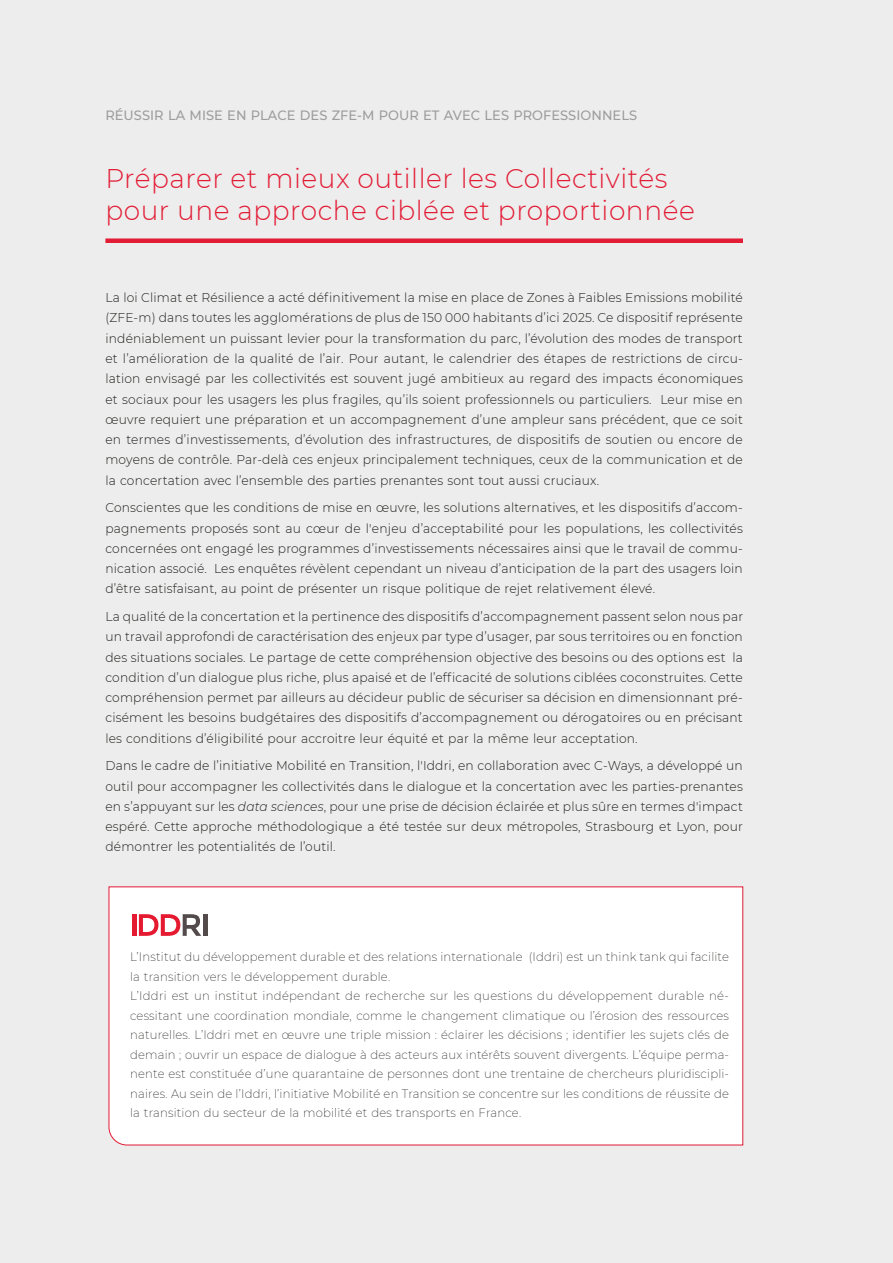
<style>
.page{position:relative;width:893px;height:1263px;background:#fff}
.page>*{position:absolute;margin:0;border:0;box-sizing:border-box;transform-origin:0 0}
.t1{font:300 27px/32.4px "Montserrat";letter-spacing:.02em;color:#e21c35}
.RIPPLE_Normal{font:500 13.5px "Montserrat";letter-spacing:.005em;color:#9d9d9d;scale:.96 1}
._00_DDPP_Normal_SpB{font:300 12.75px/20.2px "Montserrat";letter-spacing:.015em;color:#1d1d1b;text-align:justify;scale:.96 1}
._00_DDPP_Base_txt{font:200 12px/19.5px "Montserrat";letter-spacing:.015em;color:#1d1d1b}
.s1{font-style:italic}
</style>
<div class="page">
<div style="left:0;top:0;width:892px;height:1263px;background:#ededed"></div>
<div style="left:105px;top:238px;width:638px;height:5px;background:#e21c35"></div>
<div style="left:109px;top:886px;width:634px;height:259px;background:#fff"></div>
<hr style="left:132px;top:914px;width:4px;height:22px;background:#e5192f">
<svg style="left:139px;top:914px;width:62px;height:22px"></svg>
<hr style="left:203px;top:914px;width:4px;height:22px;background:#534b4b">
<p class="RIPPLE_Normal" style="left:105px;top:105px;width:555px">RÉUSSIR LA MISE EN PLACE DES ZFE-M POUR ET AVEC LES PROFESSIONNELS</p>
<p class="t1" style="left:105px;top:161px;width:591px">Préparer et mieux outiller les Collectivités pour une approche ciblée et proportionnée</p>
<p class="_00_DDPP_Normal_SpB" style="left:105px;top:287px;width:666px">La loi Climat et Résilience a acté définitivement la mise en place de Zones à Faibles Emissions mobilité (ZFE-m) dans toutes les agglomérations de plus de 150 000 habitants d’ici 2025. Ce dispositif représente indéniablement un puissant levier pour la transformation du parc, l’évolution des modes de transport et l’amélioration de la qualité de l’air. Pour autant, le calendrier des étapes de restrictions de circu&shy;lation envisagé par les collectivités est souvent jugé ambitieux au regard des impacts économiques et sociaux pour les usagers les plus fragiles, qu’ils soient professionnels ou particuliers. Leur mise en œuvre requiert une préparation et un accompagnement d’une ampleur sans précédent, que ce soit en termes d’investissements, d’évolution des infrastructures, de dispositifs de soutien ou encore de moyens de contrôle. Par-delà ces enjeux principalement techniques, ceux de la communication et de la concertation avec l’ensemble des parties prenantes sont tout aussi cruciaux.</p>
<p class="_00_DDPP_Normal_SpB" style="left:105px;top:497px;width:666px">Conscientes que les conditions de mise en œuvre, les solutions alternatives, et les dispositifs d’accom&shy;pagnements proposés sont au cœur de l'enjeu d’acceptabilité pour les populations, les collectivités concernées ont engagé les programmes d’investissements nécessaires ainsi que le travail de commu&shy;nication associé. Les enquêtes révèlent cependant un niveau d’anticipation de la part des usagers loin d’être satisfaisant, au point de présenter un risque politique de rejet relativement élevé.</p>
<p class="_00_DDPP_Normal_SpB" style="left:105px;top:606px;width:666px">La qualité de la concertation et la pertinence des dispositifs d’accompagnement passent selon nous par un travail approfondi de caractérisation des enjeux par type d’usager, par sous territoires ou en fonction des situations sociales. Le partage de cette compréhension objective des besoins ou des options est la condition d’un dialogue plus riche, plus apaisé et de l’efficacité de solutions ciblées coconstruites. Cette compréhension permet par ailleurs au décideur public de sécuriser sa décision en dimensionnant pré&shy;cisément les besoins budgétaires des dispositifs d’accompagnement ou dérogatoires ou en précisant les conditions d’éligibilité pour accroitre leur équité et par la même leur acceptation.</p>
<p class="_00_DDPP_Normal_SpB" style="left:105px;top:755px;width:665px">Dans le cadre de l’initiative Mobilité en Transition, l'Iddri, en collaboration avec C-Ways, a développé un outil pour accompagner les collectivités dans le dialogue et la concertation avec les parties-prenantes en s’appuyant sur les <span class="s1">data sciences</span>, pour une prise de décision éclairée et plus sûre en termes d'impact espéré. Cette approche méthodologique a été testée sur deux métropoles, Strasbourg et Lyon, pour démontrer les potentialités de l’outil.</p>
<p class="_00_DDPP_Base_txt" style="left:130px;top:947px;width:600px">L’Institut du développement durable et des relations internationale (Iddri) est un think tank qui facilite la transition vers le développement durable.</p>
<p class="_00_DDPP_Base_txt" style="left:130px;top:986px;width:600px;text-align:justify">L’Iddri est un institut indépendant de recherche sur les questions du développement durable né&shy;cessitant une coordination mondiale, comme le changement climatique ou l’érosion des ressources naturelles. L’Iddri met en œuvre une triple mission : éclairer les décisions ; identifier les sujets clés de demain ; ouvrir un espace de dialogue à des acteurs aux intérêts souvent divergents. L’équipe perma&shy;nente est constituée d’une quarantaine de personnes dont une trentaine de chercheurs pluridiscipli&shy;naires. Au sein de l’Iddri, l’initiative Mobilité en Transition se concentre sur les conditions de réussite de la transition du secteur de la mobilité et des transports en France.</p>
</div>
